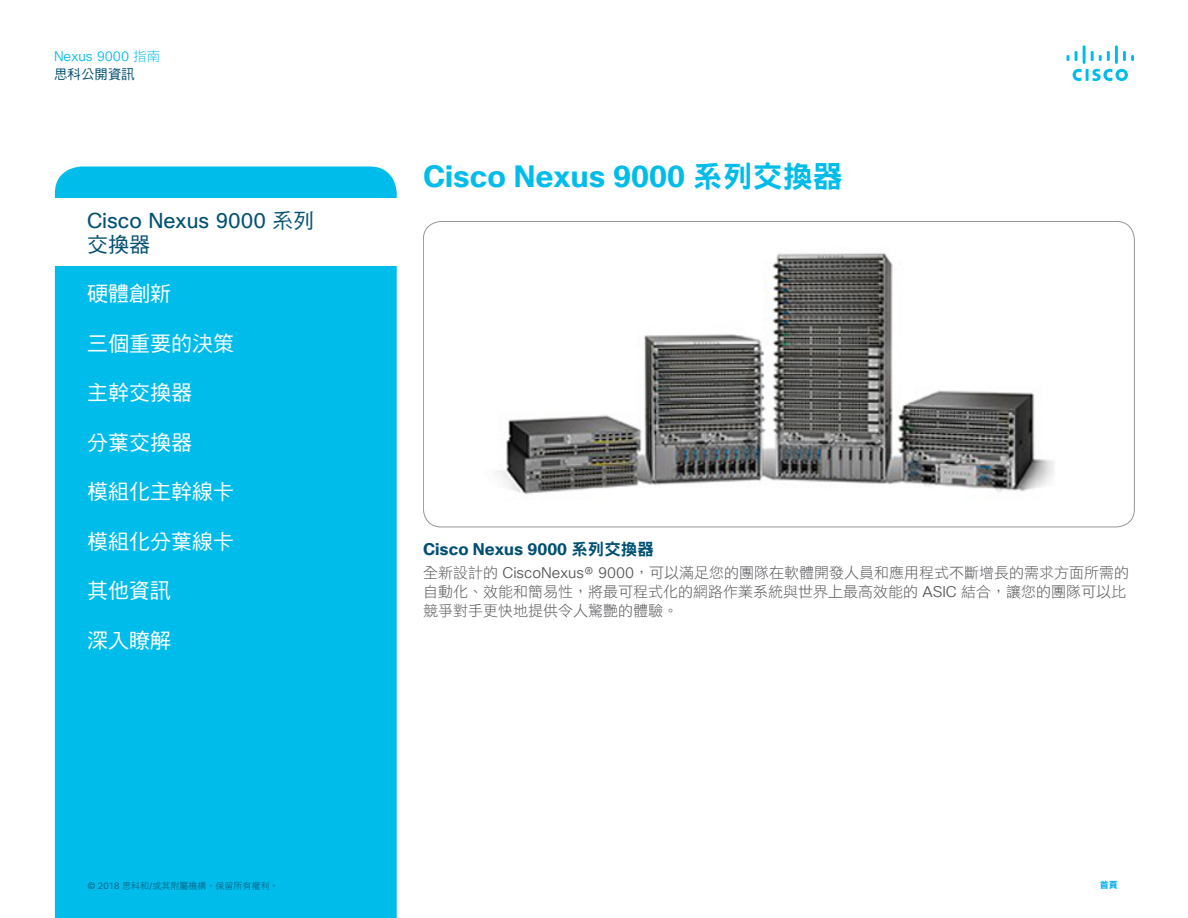
<style>
.page{position:relative;width:1188px;height:918px;background:#fff}
.page>*{position:absolute;margin:0;border:0;box-sizing:border-box;transform-origin:0 0}
.t1{font:700 30px "Cisco Sans TT";color:#00bcea}
.t2{font:21px "DF Hei Std W5";color:#fff}
.t3{font:21px "Cisco Sans TT";color:#005072}
.t4{font:21px "DF Hei Std W5";color:#005072}
.t5{font:700 16.5px "Cisco Sans TT";color:#005072}
.t6{font:15px/18.8px "DF Hei Std W3";color:#57585b}
.t7{font:13.5px "Cisco Sans TT Light";color:#00bcea}
.t8{font:13.5px "DF Hei Std W5";color:#005072}
.t9{font:9px "DF Hei Std W3";color:#005072}
.t10{font:9px "DF Hei Std W9";color:#00aeef}
.s1{font-family:"DF Hei Std W3"}
.s2{font-family:"DF Hei Std W5"}
.s3{font-family:"DF Hei Std W9";font-weight:400}
.s4{font-family:"Cisco Sans TT Light"}
</style>
<div class="page">
<div style="left:55px;top:166px;width:342px;height:752px;background:#00bcea"></div>
<div style="left:50px;top:198px;width:352px;height:68px;background:#fff"></div>
<img style="left:423px;top:221px;width:711px;height:306px">
<svg style="left:1067px;top:45px;width:67px;height:36px"></svg>
<p class="t7" style="left:54px;top:47px;width:108px">Nexus 9000 <span class="s1">指南</span></p>
<p class="t8" style="left:54px;top:67px;width:82px">思科公開資訊</p>
<h2 class="t3" style="left:87px;top:207px;width:229px">Cisco Nexus 9000 <span class="s2">系列</span></h2>
<h2 class="t4" style="left:87px;top:233px;width:64px">交換器</h2>
<h2 class="t2" style="left:87px;top:282px;width:85px">硬體創新</h2>
<h2 class="t2" style="left:87px;top:332px;width:148px">三個重要的決策</h2>
<h2 class="t2" style="left:87px;top:381px;width:106px">主幹交換器</h2>
<h2 class="t2" style="left:87px;top:431px;width:106px">分葉交換器</h2>
<h2 class="t2" style="left:87px;top:480px;width:148px">模組化主幹線卡</h2>
<h2 class="t2" style="left:87px;top:530px;width:148px">模組化分葉線卡</h2>
<h2 class="t2" style="left:87px;top:580px;width:85px">其他資訊</h2>
<h2 class="t2" style="left:87px;top:629px;width:85px">深入瞭解</h2>
<h1 class="t1" style="left:423px;top:157px;width:421px">Cisco Nexus 9000 <span class="s3">系列交換器</span></h1>
<p class="t5" style="left:423px;top:539px;width:232px">Cisco Nexus 9000 <span class="s3">系列交換器</span></p>
<p class="t6" style="left:423px;top:563px;width:708px">全新設計的 <span class="s4">CiscoNexus® 9000</span>，可以滿足您的團隊在軟體開發人員和應用程式不斷增長的需求方面所需的自動化、效能和簡易性，將最可程式化的網路作業系統與世界上最高效能的 <span class="s4">ASIC</span> 結合，讓您的團隊可以比競爭對手更快地提供令人驚艷的體驗。</p>
<p class="t9" style="left:87px;top:881px;width:193px"><span class="s4">© 2018</span> 思科和<span class="s4">/</span>或其附屬機構。保留所有權利。</p>
<p class="t10" style="left:1100px;top:880px;width:19px">首頁</p>
</div>
